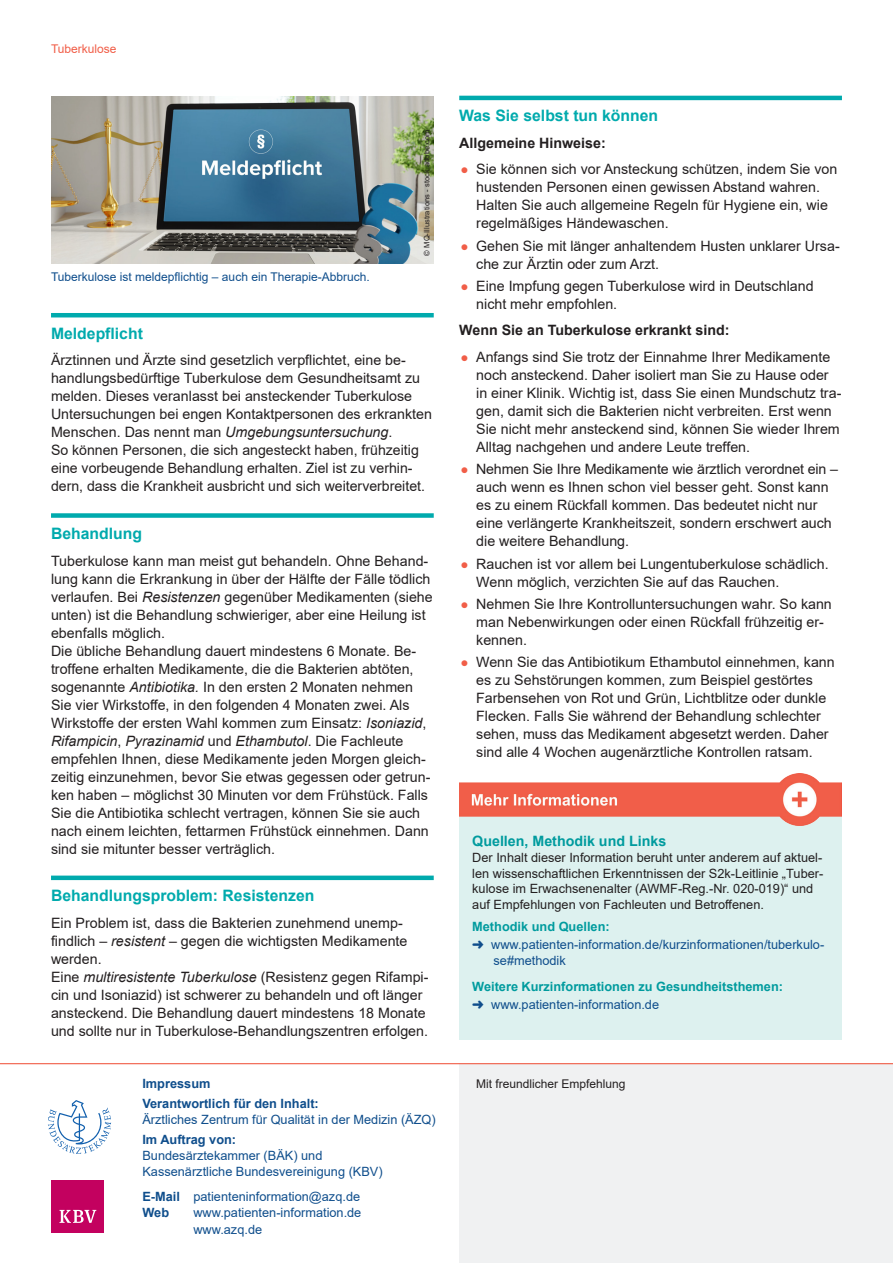
<style>
.page{position:relative;width:893px;height:1263px;background:#fff}
.page>*{position:absolute;margin:0;border:0;box-sizing:border-box;transform-origin:0 0}
.Zwischentitel{font:700 15.75px "Arial";color:#00aaad}
.Fliesstext{font:14.25px/18px "Arial";color:#231f20}
.Fliesstext-2{font:700 14.25px "Arial";color:#231f20}
.Kasten_Aufzaehlung{font:700 14.25px "Arial";color:#009b9e}
.t1{font:12.75px/15.8px "Arial";color:#0f4e8c}
.Kasten_Aufzaehlung-2{font:12.75px/15.8px "Arial";color:#231f20}
.Kasten_Aufzaehlung-3{font:700 12.75px "Arial";color:#009b9e}
.t2{font:700 12.75px "Arial";color:#0f4e8c}
.Bildunterschrift{font:12px "Arial";color:#0f4e8c}
.t3{font:12px "Arial";color:#231f20}
.Seiteninformation{font:12px "Arial";color:#f15e48}
.Bildquelle{font:7.5px "Arial";letter-spacing:.01em;color:#231f20}
.s1{font-style:italic}
.s2{font-size:13.5px;color:#f15e48}
.s3{font-weight:700}
</style>
<div class="page">
<div style="left:51px;top:1180px;width:53px;height:52px;background:#c3015f"></div>
<svg style="left:59px;top:1210px;width:37px;height:13px"></svg>
<div style="left:459px;top:1063px;width:434px;height:200px;background:#f0f1f2"></div>
<hr style="left:0;top:1063px;width:893px;height:1px;background:#f15e48">
<svg style="left:48px;top:1100px;width:63px;height:54px"></svg>
<hr style="left:459px;top:96px;width:383px;height:4px;background:#00aaad">
<hr style="left:51px;top:313px;width:383px;height:4px;background:#00aaad">
<div style="left:51px;top:513px;width:383px;height:5px;background:#00aaad"></div>
<div style="left:51px;top:875px;width:383px;height:5px;background:#00aaad"></div>
<div style="left:459px;top:801px;width:383px;height:239px;background:#ddf1ef"></div>
<img style="left:459px;top:773px;width:383px;height:53px">
<img style="left:51px;top:97px;width:383px;height:167px">
<p class="Seiteninformation" style="left:51px;top:41px;width:67px">Tuberkulose</p>
<p class="Bildunterschrift" style="left:51px;top:269px;width:320px">Tuberkulose ist meldepflichtig – auch ein Therapie-Abbruch.</p>
<p class="Bildquelle" style="left:422px;top:256px;width:128px;rotate:-90deg">© MQ-Illustrations - stock.adobe.com</p>
<p class="Zwischentitel" style="left:51px;top:322px;width:93px">Meldepflicht</p>
<p class="Fliesstext" style="left:51px;top:351px;width:383px">Ärztinnen und Ärzte sind gesetzlich verpflichtet, eine be&shy;handlungsbedürftige Tuberkulose dem Gesundheitsamt zu melden. Dieses veranlasst bei ansteckender Tuberkulose Untersuchungen bei engen Kontaktpersonen des erkrankten Menschen. Das nennt man <span class="s1">Umgebungsuntersuchung</span>.</p>
<p class="Fliesstext" style="left:51px;top:441px;width:376px">So können Personen, die sich angesteckt haben, frühzeitig eine vorbeugende Behandlung erhalten. Ziel ist zu verhin&shy;dern, dass die Krankheit ausbricht und sich weiterverbreitet.</p>
<p class="Zwischentitel" style="left:51px;top:522px;width:93px">Behandlung</p>
<p class="Fliesstext" style="left:51px;top:551px;width:383px">Tuberkulose kann man meist gut behandeln. Ohne Behand&shy;lung kann die Erkrankung in über der Hälfte der Fälle tödlich verlaufen. Bei <span class="s1">Resistenzen</span> gegenüber Medikamenten (siehe unten) ist die Behandlung schwieriger, aber eine Heilung ist ebenfalls möglich.</p>
<p class="Fliesstext" style="left:51px;top:641px;width:381px">Die übliche Behandlung dauert mindestens 6 Monate. Be&shy;troffene erhalten Medikamente, die die Bakterien abtöten, sogenannte <span class="s1">Antibiotika.</span> In den ersten 2 Monaten nehmen Sie vier Wirkstoffe, in den folgenden 4 Monaten zwei. Als Wirkstoffe der ersten Wahl kommen zum Einsatz: <span class="s1">Isoniazid</span>, <span class="s1">Rifampicin</span>, <span class="s1">Pyrazinamid</span> und <span class="s1">Ethambutol</span>. Die Fachleute empfehlen Ihnen, diese Medikamente jeden Morgen gleich&shy;zeitig einzunehmen, bevor Sie etwas gegessen oder getrun&shy;ken haben – möglichst 30 Minuten vor dem Frühstück. Falls Sie die Antibiotika schlecht vertragen, können Sie sie auch nach einem leichten, fettarmen Frühstück einnehmen. Dann sind sie mitunter besser verträglich.</p>
<p class="Zwischentitel" style="left:51px;top:885px;width:265px">Behandlungsproblem: Resistenzen</p>
<p class="Fliesstext" style="left:51px;top:914px;width:358px">Ein Problem ist, dass die Bakterien zunehmend unemp&shy;findlich – <span class="s1">resistent</span> – gegen die wichtigsten Medikamente werden.</p>
<p class="Fliesstext" style="left:51px;top:968px;width:379px">Eine <span class="s1">multiresistente Tuberkulose</span> (Resistenz gegen Rifampi&shy;cin und Isoniazid) ist schwerer zu behandeln und oft länger ansteckend. Die Behandlung dauert mindestens 18 Monate und sollte nur in Tuberkulose-Behandlungszentren erfolgen.</p>
<p class="Zwischentitel" style="left:459px;top:105px;width:200px">Was Sie selbst tun können</p>
<p class="Fliesstext-2" style="left:459px;top:133px;width:148px">Allgemeine Hinweise:</p>
<p class="Fliesstext" style="left:476px;top:160px;width:363px;text-indent:-16px"><span class="s2">●</span> Sie können sich vor Ansteckung schützen, indem Sie von hustenden Personen einen gewissen Abstand wahren.<br>Halten Sie auch allgemeine Regeln für Hygiene ein, wie regelmäßiges Händewaschen.</p>
<p class="Fliesstext" style="left:476px;top:237px;width:365px;text-indent:-16px"><span class="s2">●</span> Gehen Sie mit länger anhaltendem Husten unklarer Ursa&shy;che zur Ärztin oder zum Arzt.</p>
<p class="Fliesstext" style="left:476px;top:277px;width:339px;text-indent:-16px"><span class="s2">●</span> Eine Impfung gegen Tuberkulose wird in Deutschland nicht mehr empfohlen.</p>
<p class="Fliesstext-2" style="left:459px;top:320px;width:272px">Wenn Sie an Tuberkulose erkrankt sind:</p>
<p class="Fliesstext" style="left:476px;top:348px;width:367px;text-indent:-16px"><span class="s2">●</span> Anfangs sind Sie trotz der Einnahme Ihrer Medikamente noch ansteckend. Daher isoliert man Sie zu Hause oder in einer Klinik. Wichtig ist, dass Sie einen Mundschutz tra&shy;gen, damit sich die Bakterien nicht verbreiten. Erst wenn Sie nicht mehr ansteckend sind, können Sie wieder Ihrem Alltag nachgehen und andere Leute treffen.</p>
<p class="Fliesstext" style="left:476px;top:460px;width:363px;text-indent:-16px"><span class="s2">●</span> Nehmen Sie Ihre Medikamente wie ärztlich verordnet ein – auch wenn es Ihnen schon viel besser geht. Sonst kann es zu einem Rückfall kommen. Das bedeutet nicht nur eine verlängerte Krankheitszeit, sondern erschwert auch die weitere Behandlung.</p>
<p class="Fliesstext" style="left:476px;top:554px;width:354px;text-indent:-16px"><span class="s2">●</span> Rauchen ist vor allem bei Lungentuberkulose schädlich.<br>Wenn möglich, verzichten Sie auf das Rauchen.</p>
<p class="Fliesstext" style="left:476px;top:595px;width:357px;text-indent:-16px"><span class="s2">●</span> Nehmen Sie Ihre Kontrolluntersuchungen wahr. So kann man Nebenwirkungen oder einen Rückfall frühzeitig er&shy;kennen.</p>
<p class="Fliesstext" style="left:476px;top:653px;width:360px;text-indent:-16px"><span class="s2">●</span> Wenn Sie das Antibiotikum Ethambutol einnehmen, kann es zu Sehstörungen kommen, zum Beispiel gestörtes Farbensehen von Rot und Grün, Lichtblitze oder dunkle Flecken. Falls Sie während der Behandlung schlechter sehen, muss das Medikament abgesetzt werden. Daher sind alle 4 Wochen augenärztliche Kontrollen ratsam.</p>
<p class="Kasten_Aufzaehlung" style="left:472px;top:831px;width:195px">Quellen, Methodik und Links</p>
<p class="Kasten_Aufzaehlung-2" style="left:472px;top:849px;width:353px">Der Inhalt dieser Information beruht unter anderem auf aktuel&shy;len wissenschaftlichen Erkenntnissen der S2k-Leitlinie „Tuber&shy;kulose im Erwachsenenalter (AWMF-Reg.-Nr. 020-019)“ und auf Empfehlungen von Fachleuten und Betroffenen.</p>
<p class="Kasten_Aufzaehlung-3" style="left:472px;top:918px;width:139px">Methodik und Quellen:</p>
<p class="t1" style="left:493px;top:936px;width:332px;text-indent:-21px">➜ www.patienten-information.de/kurzinformationen/tuberkulo&shy;se#methodik</p>
<p class="Kasten_Aufzaehlung-3" style="left:472px;top:978px;width:312px">Weitere Kurzinformationen zu Gesundheitsthemen:</p>
<p class="t1" style="left:472px;top:996px;width:188px">➜ www.patienten-information.de</p>
<p class="t2" style="left:142px;top:1075px;width:70px">Impressum</p>
<p class="t3" style="left:476px;top:1075px;width:151px">Mit freundlicher Empfehlung</p>
<p class="t2" style="left:142px;top:1095px;width:178px">Verantwortlich für den Inhalt:</p>
<p class="t1" style="left:142px;top:1112px;width:295px">Ärztliches Zentrum für Qualität in der Medizin (ÄZQ)</p>
<p class="t2" style="left:142px;top:1131px;width:95px">Im Auftrag von:</p>
<p class="t1" style="left:142px;top:1147px;width:242px">Bundesärztekammer (BÄK) und<br>Kassenärztliche Bundesvereinigung (KBV)</p>
<p class="t1" style="left:142px;top:1188px;width:219px;line-height:16.5px"><span class="s3">E-Mail</span> patienteninformation@azq.de<br><span class="s3">Web</span></p>
<p class="t1" style="left:193px;top:1204px;width:169px;line-height:16.5px">www.patienten-information.de www.azq.de</p>
</div>
